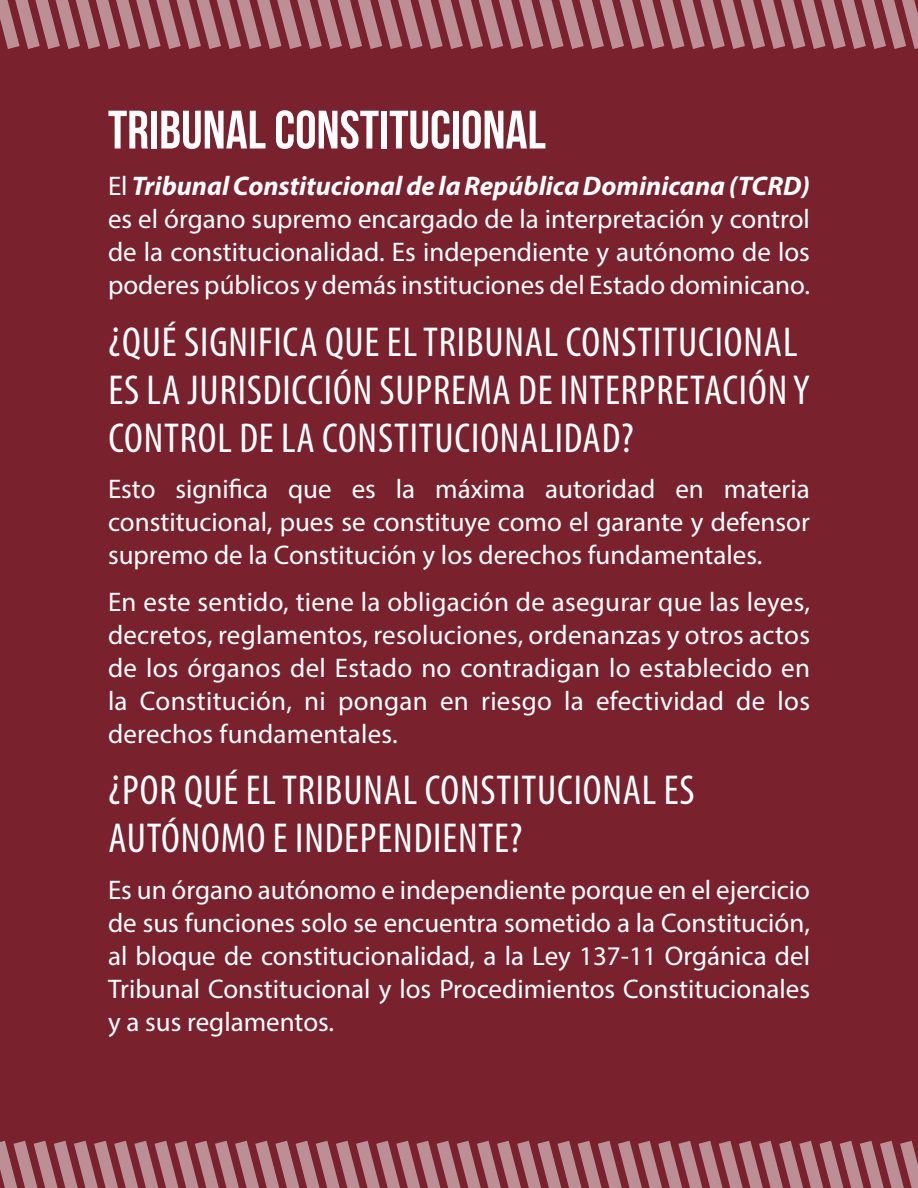
<style>
.page{position:relative;width:918px;height:1188px;background:#79212d}
.page>*{position:absolute;margin:0;border:0;box-sizing:border-box;transform-origin:0 0}
.TITLESS{font:54px "Bebas Neue";color:#fff}
.SUTITLES{font:condensed 42px/48px "Myriad Pro";letter-spacing:.02em;color:#fff}
.CUERPOS{font:27px/33px "Myriad Pro";color:#fff;text-align:justify}
.s1{font-weight:700;font-style:italic}
</style>
<div class="page">
<svg style="left:0;top:1140px;width:918px;height:48px"></svg>
<svg style="left:0;top:0;width:918px;height:49px"></svg>
<p class="TITLESS" style="left:108px;top:100px;width:439px">TRIBUNAL CONSTITUCIONAL</p>
<p class="CUERPOS" style="left:108px;top:169px;width:704px">El <span class="s1">Tribunal Constitucional de la República Dominicana (TCRD) </span>es el órgano supremo encargado de la interpretación y control de la constitucionalidad. Es independiente y autónomo de los poderes públicos y demás instituciones del Estado dominicano.</p>
<p class="SUTITLES" style="left:108px;top:317px;width:703px">¿QUÉ SIGNIFICA QUE EL TRIBUNAL CONSTITUCIONAL<br>ES LA JURISDICCIÓN SUPREMA DE INTERPRETACIÓN Y<br>CONTROL DE LA CONSTITUCIONALIDAD?</p>
<p class="CUERPOS" style="left:108px;top:472px;width:703px">Esto significa que es la máxima autoridad en materia constitucional, pues se constituye como el garante y defensor supremo de la Constitución y los derechos fundamentales.</p>
<p class="CUERPOS" style="left:108px;top:585px;width:704px">En este sentido, tiene la obligación de asegurar que las leyes, decretos, reglamentos, resoluciones, ordenanzas y otros actos de los órganos del Estado no contradigan lo establecido en la Constitución, ni pongan en riesgo la efectividad de los derechos fundamentales.</p>
<p class="SUTITLES" style="left:108px;top:766px;width:588px">¿POR QUÉ EL TRIBUNAL CONSTITUCIONAL ES<br>AUTÓNOMO E INDEPENDIENTE?</p>
<p class="CUERPOS" style="left:108px;top:873px;width:704px">Es un órgano autónomo e independiente porque en el ejercicio de sus funciones solo se encuentra sometido a la Constitución, al bloque de constitucionalidad, a la Ley 137-11 Orgánica del Tribunal Constitucional y los Procedimientos Constitucionales y a sus reglamentos.</p>
</div>
